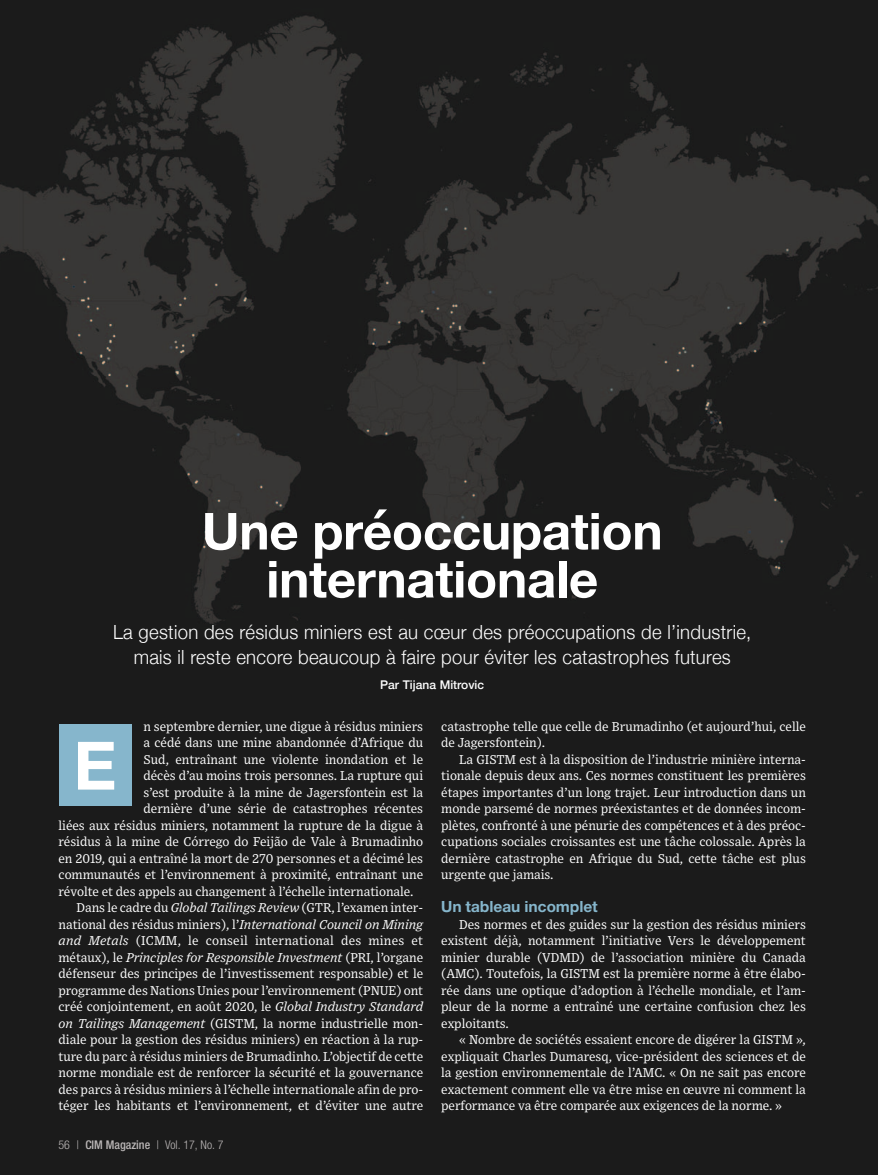
<style>
.page{position:relative;width:878px;height:1175px;background:#fff}
.page>*{position:absolute;margin:0;border:0;box-sizing:border-box;transform-origin:0 0}
.t1{font:700 66.75px "Helvetica Neue";color:#fff}
.t2{font:700 51px/48px "Helvetica Neue";letter-spacing:-.005em;color:#fff;text-align:center}
.t3{font:300 19.5px/24px "Helvetica Neue";letter-spacing:.015em;color:#fff;text-align:center;scale:.95 1}
.t4{font:700 16.5px "Nimbus Sans Novus T";color:#86b6cc}
.t5{font:12.75px/16.5px "Exchange";letter-spacing:-.005em;color:#fff;text-align:justify}
.t6{font:300 condensed 12px "Helvetica Neue";color:#bbb7b7}
.t7{font:500 12px "Helvetica Neue";color:#fff}
.s1{font-style:italic}
.s2{font-weight:500}
</style>
<div class="page">
<img style="left:0;top:0;width:878px;height:1174px">
<div style="left:58px;top:724px;width:73px;height:82px;background:#86b6cc"></div>
<p class="t2" style="left:202px;top:506px;width:462px">Une préoccupation internationale</p>
<p class="t3" style="left:113px;top:620px;width:673px">La gestion des résidus miniers est au cœur des préoccupations de l’industrie, mais il reste encore beaucoup à faire pour éviter les catastrophes futures</p>
<p class="t7" style="left:380px;top:677px;width:105px">Par Tijana Mitrovic</p>
<p class="t5" style="left:143px;top:719px;width:281px">n septembre dernier, une digue à résidus miniers</p>
<p class="t5" style="left:143px;top:735px;width:281px">a cédé dans une mine abandonnée d’Afrique du</p>
<p class="t5" style="left:143px;top:752px;width:281px">Sud, entraînant une violente inondation et le</p>
<p class="t5" style="left:143px;top:768px;width:281px">décès d’au moins trois personnes. La rupture qui</p>
<p class="t5" style="left:143px;top:785px;width:281px">s’est produite à la mine de Jagersfontein est la</p>
<p class="t5" style="left:143px;top:801px;width:281px">dernière d’une série de catastrophes récentes</p>
<p class="t5" style="left:58px;top:818px;width:366px">liées aux résidus miniers, notamment la rupture de la digue à</p>
<p class="t5" style="left:58px;top:834px;width:366px">résidus à la mine de Córrego do Feijão de Vale à Brumadinho</p>
<p class="t5" style="left:58px;top:851px;width:366px">en 2019, qui a entraîné la mort de 270 personnes et a décimé les</p>
<p class="t5" style="left:58px;top:867px;width:366px">communautés et l’environnement à proximité, entraînant une</p>
<p class="t5" style="left:58px;top:884px;width:356px">révolte et des appels au changement à l’échelle internationale.</p>
<p class="t5" style="left:58px;top:900px;width:366px;text-indent:18px">Dans le cadre du <span class="s1">Global Tailings Review</span> (GTR, l’examen inter&shy;national des résidus miniers), l’<span class="s1">International Council on Mining and Metals</span> (ICMM, le conseil international des mines et métaux), le <span class="s1">Principles for Responsible Investment</span> (PRI, l’organe défenseur des principes de l’investissement responsable) et le programme des Nations Unies pour l’environnement (PNUE) ont créé conjointement, en août 2020, le <span class="s1">Global Industry Standard on Tailings Management</span> (GISTM, la norme industrielle mon&shy;diale pour la gestion des résidus miniers) en réaction à la rup&shy;ture du parc à résidus miniers de Brumadinho. L’objectif de cette norme mondiale est de renforcer la sécurité et la gouvernance des parcs à résidus miniers à l’échelle internationale afin de pro&shy;téger les habitants et l’environnement, et d’éviter une autre</p>
<p class="t6" style="left:58px;top:1140px;width:166px">56 | <span class="s2">CIM Magazine</span> | Vol. 17, No. 7</p>
<p class="t1" style="left:73px;top:724px;width:45px">E</p>
<p class="t5" style="left:441px;top:719px;width:366px">catastrophe telle que celle de Brumadinho (et aujourd’hui, celle de Jagersfontein).</p>
<p class="t5" style="left:441px;top:752px;width:366px;text-indent:18px">La GISTM est à la disposition de l’industrie minière interna&shy;tionale depuis deux ans. Ces normes constituent les premières étapes importantes d’un long trajet. Leur introduction dans un monde parsemé de normes préexistantes et de données incom&shy;plètes, confronté à une pénurie des compétences et à des préoc&shy;cupations sociales croissantes est une tâche colossale. Après la dernière catastrophe en Afrique du Sud, cette tâche est plus urgente que jamais.</p>
<p class="t4" style="left:441px;top:901px;width:158px">Un tableau incomplet</p>
<p class="t5" style="left:441px;top:917px;width:366px;text-indent:18px">Des normes et des guides sur la gestion des résidus miniers existent déjà, notamment l’initiative Vers le développement minier durable (VDMD) de l’association minière du Canada (AMC). Toutefois, la GISTM est la première norme à être élabo&shy;rée dans une optique d’adoption à l’échelle mondiale, et l’am&shy;pleur de la norme a entraîné une certaine confusion chez les exploitants.</p>
<p class="t5" style="left:441px;top:1032px;width:366px;text-indent:18px">« Nombre de sociétés essaient encore de digérer la GISTM », expliquait Charles Dumaresq, vice-président des sciences et de la gestion environnementale de l’AMC. « On ne sait pas encore exactement comment elle va être mise en œuvre ni comment la performance va être comparée aux exigences de la norme. »</p>
</div>
